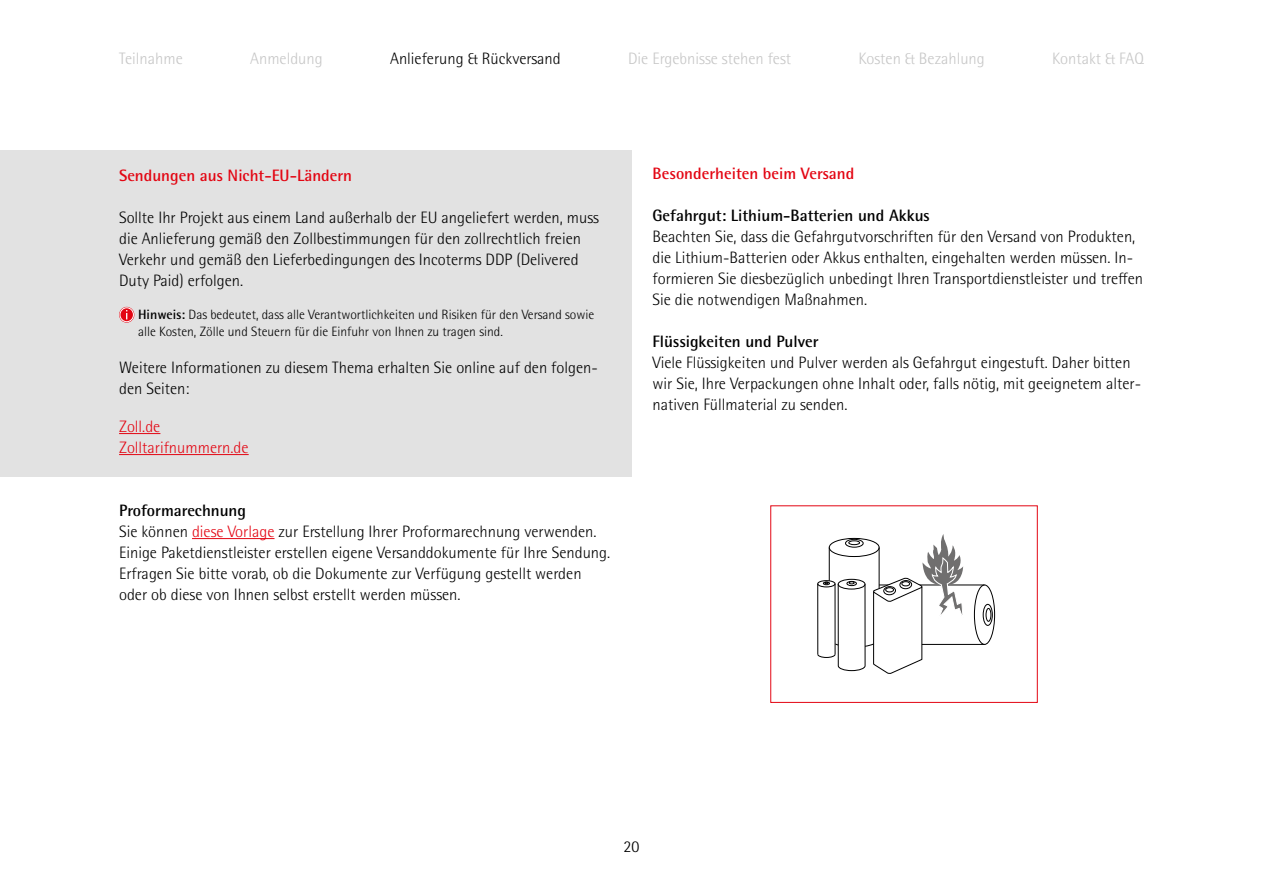
<style>
.page{position:relative;width:1263px;height:893px;background:#fff}
.page>*{position:absolute;margin:0;border:0;box-sizing:border-box;transform-origin:0 0}
.t1{font:300 16.5px/21px "Rotis Semi Sans Std";color:#000}
.t2{font:300 16.5px "Rotis Semi Sans Std";color:#c6c6c6}
.t3{font:700 16.5px "Rotis Semi Sans Std";color:#000}
.t4{font:700 16.5px "Rotis Semi Sans Std";color:#e30613}
.t5{font:300 16.5px/21px "Rotis Semi Sans Std";color:#e30613}
.t6{font:300 13.5px/16.5px "Rotis Semi Sans Std";color:#000}
.s1{font-weight:700}
.s2{color:#e30613}
</style>
<div class="page">
<div style="left:0;top:150px;width:631px;height:327px;background:#e2e2e2"></div>
<hr style="left:119px;top:433px;width:41px;height:1px;background:#e30613">
<hr style="left:119px;top:454px;width:130px;height:1px;background:#e30613">
<hr style="left:192px;top:538px;width:82px;height:1px;background:#e30613">
<svg style="left:119px;top:307px;width:15px;height:16px"></svg>
<div style="left:120px;top:308px;width:14px;height:14px;border:1px solid #fff;border-radius:50%"></div>
<div style="left:770px;top:505px;width:268px;height:198px;border:1px solid #e30613"></div>
<div style="left:974px;top:585px;width:21px;height:60px;border:1px solid #000;border-radius:50%"></div>
<div style="left:983px;top:604px;width:10px;height:22px;border:1px solid #000;border-radius:50%"></div>
<div style="left:986px;top:608px;width:5px;height:14px;border:1px solid #000;border-radius:50%"></div>
<hr style="left:879px;top:585px;width:105px;height:1px;background:#000">
<hr style="left:922px;top:644px;width:62px;height:1px;background:#000">
<svg style="left:817px;top:505px;width:147px;height:169px"></svg>
<p class="t2" style="left:119px;top:49px;width:65px">Teilnahme</p>
<p class="t2" style="left:250px;top:49px;width:74px">Anmeldung</p>
<p class="t1" style="left:390px;top:48px;width:172px">Anlieferung &amp; Rückversand</p>
<p class="t2" style="left:628px;top:49px;width:165px">Die Ergebnisse stehen fest</p>
<p class="t2" style="left:858px;top:49px;width:128px">Kosten &amp; Bezahlung</p>
<p class="t2" style="left:1052px;top:49px;width:93px">Kontakt &amp; FAQ</p>
<p class="t4" style="left:119px;top:166px;width:235px">Sendungen aus Nicht-EU-Ländern</p>
<p class="t1" style="left:119px;top:207px;width:481px">Sollte Ihr Projekt aus einem Land außerhalb der EU angeliefert werden, muss die Anlieferung gemäß den Zollbestimmungen für den zollrechtlich freien Verkehr und gemäß den Lieferbedingungen des Incoterms DDP (Delivered Duty Paid) erfolgen.</p>
<p class="t6" style="left:138px;top:307px;width:458px"><span class="s1">Hinweis:</span> Das bedeutet, dass alle Verantwortlichkeiten und Risiken für den Versand sowie alle Kosten, Zölle und Steuern für die Einfuhr von Ihnen zu tragen sind.</p>
<p class="t1" style="left:119px;top:357px;width:480px">Weitere Informationen zu diesem Thema erhalten Sie online auf den folgen&shy;den Seiten:</p>
<p class="t5" style="left:119px;top:416px;width:131px">Zoll.de<br>Zolltarifnummern.de</p>
<p class="t1" style="left:119px;top:500px;width:493px"><span class="s1">Proformarechnung<br></span>Sie können <span class="s2">diese Vorlage</span> zur Erstellung Ihrer Proformarechnung verwenden.<br>Einige Paketdienstleister erstellen eigene Versanddokumente für Ihre Sendung.<br>Erfragen Sie bitte vorab, ob die Dokumente zur Verfügung gestellt werden oder ob diese von Ihnen selbst erstellt werden müssen.</p>
<p class="t4" style="left:652px;top:163px;width:203px">Besonderheiten beim Versand</p>
<p class="t3" style="left:652px;top:205px;width:279px">Gefahrgut: Lithium-Batterien und Akkus</p>
<p class="t1" style="left:652px;top:226px;width:492px">Beachten Sie, dass die Gefahrgutvorschriften für den Versand von Produkten, die Lithium-Batterien oder Akkus enthalten, eingehalten werden müssen. In&shy;formieren Sie diesbezüglich unbedingt Ihren Transportdienstleister und treffen Sie die notwendigen Maßnahmen.</p>
<p class="t3" style="left:652px;top:331px;width:168px">Flüssigkeiten und Pulver</p>
<p class="t1" style="left:652px;top:352px;width:490px">Viele Flüssigkeiten und Pulver werden als Gefahrgut eingestuft. Daher bitten wir Sie, Ihre Verpackungen ohne Inhalt oder, falls nötig, mit geeignetem alter&shy;nativen Füllmaterial zu senden.</p>
<p class="t1" style="left:623px;top:836px;width:17px">20</p>
</div>
